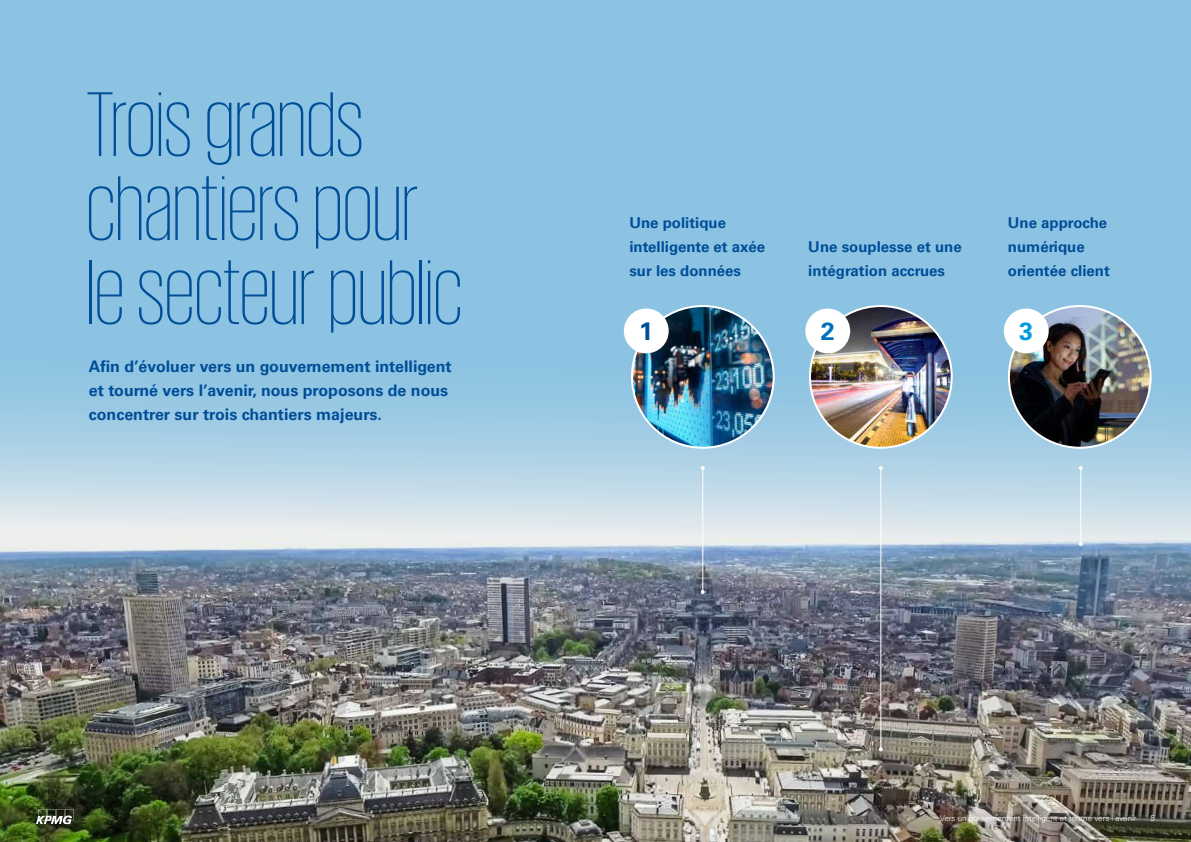
<style>
.page{position:relative;width:1191px;height:842px;background:#8cc3e2}
.page>*{position:absolute;margin:0;border:0;box-sizing:border-box;transform-origin:0 0}
.t1{font:200 94px/84px "KPMG";color:#004e98}
.t2{font:700 25px "Univers 65";color:#004e98}
.t3{font:700 25px "Univers 65";color:#0072bc}
.t4{font:700 25px "Univers 65";color:#009cdc}
.t5{font:700 16px/24px "Univers 65";color:#004e98}
.t6{font:700 15px/24px "Univers 65";color:#004e98}
.t7{font:300 8px "Univers 45";color:#fff}
</style>
<div class="page">
<img style="left:0;top:328px;width:1191px;height:514px">
<img style="left:632px;top:306px;width:141px;height:142px;border-radius:71px">
<img style="left:810px;top:306px;width:141px;height:142px;border-radius:71px">
<img style="left:1009px;top:306px;width:141px;height:142px;border-radius:71px">
<hr style="left:702px;top:468px;width:1px;height:124px;background:#fff">
<svg style="left:701px;top:466px;width:4px;height:4px"></svg>
<svg style="left:701px;top:590px;width:4px;height:4px"></svg>
<hr style="left:880px;top:468px;width:1px;height:281px;background:#fff">
<svg style="left:879px;top:466px;width:4px;height:4px"></svg>
<svg style="left:879px;top:747px;width:4px;height:4px"></svg>
<hr style="left:1080px;top:468px;width:1px;height:76px;background:#fff">
<svg style="left:1078px;top:466px;width:4px;height:4px"></svg>
<svg style="left:1078px;top:542px;width:4px;height:4px"></svg>
<div style="left:624px;top:309px;width:44px;height:44px;background:#fff;border-radius:50%"></div>
<div style="left:805px;top:309px;width:45px;height:44px;background:#fff;border-radius:50%"></div>
<div style="left:1003px;top:309px;width:45px;height:44px;background:#fff;border-radius:50%"></div>
<svg style="left:36px;top:809px;width:37px;height:15px"></svg>
<h1 class="t1" style="left:86px;top:80px;width:377px">Trois grands chantiers pour le secteur public</h1>
<p class="t5" style="left:89px;top:354px;width:364px">Afin d’évoluer vers un gouvernement intelligent et tourné vers l’avenir, nous proposons de nous concentrer sur trois chantiers majeurs.</p>
<p class="t6" style="left:629px;top:211px;width:137px">Une politique intelligente et axée sur les données</p>
<p class="t6" style="left:808px;top:235px;width:155px">Une souplesse et une intégration accrues</p>
<p class="t6" style="left:1008px;top:211px;width:103px">Une approche numérique orientée client</p>
<h2 class="t2" style="left:639px;top:317px;width:15px">1</h2>
<h2 class="t3" style="left:821px;top:317px;width:15px">2</h2>
<h2 class="t4" style="left:1019px;top:317px;width:15px">3</h2>
<p class="t7" style="left:940px;top:813px;width:198px">Vers un gouvernement intelligent et tourné vers l’avenir</p>
<p class="t7" style="left:1150px;top:813px;width:6px">5</p>
</div>
